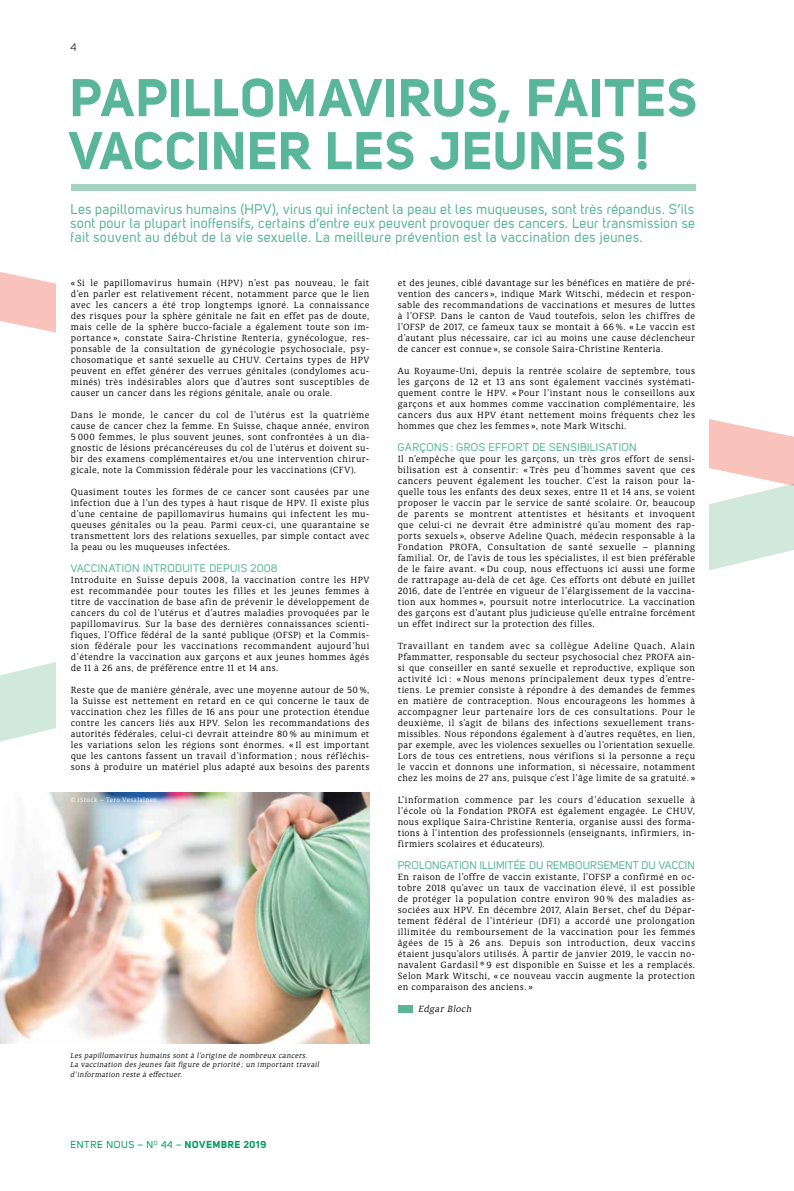
<style>
.page{position:relative;width:794px;height:1191px;background:#fff}
.page>*{position:absolute;margin:0;border:0;box-sizing:border-box;transform-origin:0 0}
.t1{font:52.4px/53px "Uni Sans Bold";letter-spacing:.015em;color:#59b699}
.t2{font:14px/14px "Uni Sans Regular";letter-spacing:.025em;color:#59b699;text-align:justify}
.t3{font:11px "Uni Sans Regular";letter-spacing:.02em;color:#59b699}
.t4{font:11px "Uni Sans Regular";color:#59b699}
.t5{font:10.6px "Uni Sans Book";color:#000}
.t6{font:300 10px/11px "Classic Xtra Round";letter-spacing:.03em;color:#000;text-align:justify}
.t7{font:10px "Uni Sans Regular";letter-spacing:.055em;color:#009b5c}
.t8{font:italic 300 10px "Classic Xtra Round";letter-spacing:.03em;color:#000}
.t9{font:italic 300 8px/9.6px "Classic Xtra Round";letter-spacing:.03em;color:#000}
.t10{font:300 7px "Classic Xtra Round";letter-spacing:.05em;color:#fff}
.s1{font-family:"Uni Sans Bold"}
</style>
<div class="page">
<svg style="left:0;top:277px;width:794px;height:465px"></svg>
<div style="left:57px;top:76px;width:652px;height:1032px;background:#fff"></div>
<div style="left:71px;top:184px;width:624px;height:7px;background:#a2d3be"></div>
<div style="left:398px;top:1005px;width:14px;height:7px;background:#59b699"></div>
<img style="left:0;top:792px;width:369px;height:251px">
<p class="t5" style="left:71px;top:41px;width:7px">4</p>
<h1 class="t1" style="left:71px;top:70px;width:629px">PAPILLOMAVIRUS, FAITES<br>VACCINER LES JEUNES !</h1>
<p class="t2" style="left:71px;top:201px;width:626px">Les papillomavirus humains (HPV), virus qui infectent la peau et les muqueuses, sont très répandus. S’ils sont pour la plupart inoffensifs, certains d’entre eux peuvent provoquer des cancers. Leur transmission se fait souvent au début de la vie sexuelle. La meilleure prévention est la vaccination des jeunes.</p>
<p class="t6" style="left:398px;top:277px;width:299px">et des jeunes, ciblé davantage sur les bénéfices en matière de pré&shy;vention des cancers », indique Mark Witschi, médecin et respon&shy;sable des recommandations de vaccinations et mesures de luttes à l’OFSP. Dans le canton de Vaud toutefois, selon les chiffres de l’OFSP de 2017, ce fameux taux se montait à 66 %. « Le vaccin est d’autant plus nécessaire, car ici au moins une cause déclencheur de cancer est connue », se console Saira-Christine Renteria.</p>
<p class="t6" style="left:398px;top:365px;width:299px">Au Royaume-Uni, depuis la rentrée scolaire de septembre, tous les garçons de 12 et 13 ans sont également vaccinés systémati&shy;quement contre le HPV. « Pour l’instant nous le conseillons aux garçons et aux hommes comme vaccination complémentaire, les cancers dus aux HPV étant nettement moins fréquents chez les hommes que chez les femmes », note Mark Witschi.</p>
<p class="t3" style="left:398px;top:441px;width:240px">GARÇONS : GROS EFFORT DE SENSIBILISATION</p>
<p class="t6" style="left:398px;top:453px;width:299px">Il n’empêche que pour les garçons, un très gros effort de sensi&shy;bilisation est à consentir: « Très peu d’hommes savent que ces cancers peuvent également les toucher. C’est la raison pour la&shy;quelle tous les enfants des deux sexes, entre 11 et 14 ans, se voient proposer le vaccin par le service de santé scolaire. Or, beaucoup de parents se montrent attentistes et hésitants et invoquent que celui-ci ne devrait être administré qu’au moment des rap&shy;ports sexuels », observe Adeline Quach, médecin responsable à la Fondation PROFA, Consultation de santé sexuelle – planning familial. Or, de l’avis de tous les spécialistes, il est bien préférable de le faire avant. « Du coup, nous effectuons ici aussi une forme de rattrapage au-delà de cet âge. Ces efforts ont débuté en juillet 2016, date de l’entrée en vigueur de l’élargissement de la vaccina&shy;tion aux hommes », poursuit notre interlocutrice. La vaccination des garçons est d’autant plus judicieuse qu’elle entraîne forcément un effet indirect sur la protection des filles.</p>
<p class="t6" style="left:398px;top:640px;width:299px">Travaillant en tandem avec sa collègue Adeline Quach, Alain Pfammatter, responsable du secteur psychosocial chez PROFA ain&shy;si que conseiller en santé sexuelle et reproductive, explique son activité ici : « Nous menons principalement deux types d’entre&shy;tiens. Le premier consiste à répondre à des demandes de femmes en matière de contraception. Nous encourageons les hommes à accompagner leur partenaire lors de ces consultations. Pour le deuxième, il s’agit de bilans des infections sexuellement trans&shy;missibles. Nous répondons également à d’autres requêtes, en lien, par exemple, avec les violences sexuelles ou l’orientation sexuelle.<br>Lors de tous ces entretiens, nous vérifions si la personne a reçu le vaccin et donnons une information, si nécessaire, notamment chez les moins de 27 ans, puisque c’est l’âge limite de sa gratuité. »</p>
<p class="t6" style="left:398px;top:794px;width:299px">L’information commence par les cours d’éducation sexuelle à l’école où la Fondation PROFA est également engagée. Le CHUV, nous explique Saira-Christine Renteria, organise aussi des forma&shy;tions à l’intention des professionnels (enseignants, infirmiers, in&shy;firmiers scolaires et éducateurs).</p>
<p class="t4" style="left:398px;top:859px;width:299px">PROLONGATION ILLIMITÉE DU REMBOURSEMENT DU VACCIN</p>
<p class="t6" style="left:398px;top:871px;width:299px">En raison de l’offre de vaccin existante, l’OFSP a confirmé en oc&shy;tobre 2018 qu’avec un taux de vaccination élevé, il est possible de protéger la population contre environ 90 % des maladies as&shy;sociées aux HPV. En décembre 2017, Alain Berset, chef du Dépar&shy;tement fédéral de l’intérieur (DFI) a accordé une prolongation illimitée du remboursement de la vaccination pour les femmes âgées de 15 à 26 ans. Depuis son introduction, deux vaccins étaient jusqu’alors utilisés. À partir de janvier 2019, le vaccin no&shy;navalent Gardasil ® 9 est disponible en Suisse et les a remplacés.<br>Selon Mark Witschi, « ce nouveau vaccin augmente la protection en comparaison des anciens. »</p>
<p class="t8" style="left:418px;top:1003px;width:55px">Edgar Bloch</p>
<p class="t6" style="left:71px;top:277px;width:300px">« Si le papillomavirus humain (HPV) n’est pas nouveau, le fait d’en parler est relativement récent, notamment parce que le lien avec les cancers a été trop longtemps ignoré. La connaissance des risques pour la sphère génitale ne fait en effet pas de doute, mais celle de la sphère bucco-faciale a également toute son im&shy;portance », constate Saira-Christine Renteria, gynécologue, res&shy;ponsable de la consultation de gynécologie psychosociale, psy&shy;chosomatique et santé sexuelle au CHUV. Certains types de HPV peuvent en effet générer des verrues génitales (condylomes acu&shy;minés) très indésirables alors que d’autres sont susceptibles de causer un cancer dans les régions génitale, anale ou orale.</p>
<p class="t6" style="left:71px;top:409px;width:300px">Dans le monde, le cancer du col de l’utérus est la quatrième cause de cancer chez la femme. En Suisse, chaque année, environ 5 000 femmes, le plus souvent jeunes, sont confrontées à un dia&shy;gnostic de lésions précancéreuses du col de l’utérus et doivent su&shy;bir des examens complémentaires et/ou une intervention chirur&shy;gicale, note la Commission fédérale pour les vaccinations (CFV).</p>
<p class="t6" style="left:71px;top:486px;width:300px">Quasiment toutes les formes de ce cancer sont causées par une infection due à l’un des types à haut risque de HPV. Il existe plus d’une centaine de papillomavirus humains qui infectent les mu&shy;queuses génitales ou la peau. Parmi ceux-ci, une quarantaine se transmettent lors des relations sexuelles, par simple contact avec la peau ou les muqueuses infectées.</p>
<p class="t3" style="left:71px;top:562px;width:208px">VACCINATION INTRODUITE DEPUIS 2008</p>
<p class="t6" style="left:71px;top:574px;width:300px">Introduite en Suisse depuis 2008, la vaccination contre les HPV est recommandée pour toutes les filles et les jeunes femmes à titre de vaccination de base afin de prévenir le développement de cancers du col de l’utérus et d’autres maladies provoquées par le papillomavirus. Sur la base des dernières connaissances scienti&shy;fiques, l’Office fédéral de la santé publique (OFSP) et la Commis&shy;sion fédérale pour les vaccinations recommandent aujourd’hui d’étendre la vaccination aux garçons et aux jeunes hommes âgés de 11 à 26 ans, de préférence entre 11 et 14 ans.</p>
<p class="t6" style="left:71px;top:684px;width:300px">Reste que de manière générale, avec une moyenne autour de 50 %, la Suisse est nettement en retard en ce qui concerne le taux de vaccination chez les filles de 16 ans pour une protection étendue contre les cancers liés aux HPV. Selon les recommandations des autorités fédérales, celui-ci devrait atteindre 80 % au minimum et les variations selon les régions sont énormes. « Il est important que les cantons fassent un travail d’information ; nous réfléchis&shy;sons à produire un matériel plus adapté aux besoins des parents</p>
<p class="t10" style="left:71px;top:796px;width:88px">© iStock – Tero Vesalainen</p>
<p class="t9" style="left:71px;top:1050px;width:250px">Les papillomavirus humains sont à l’origine de nombreux cancers.<br>La vaccination des jeunes fait figure de priorité ; un important travail d’information reste à effectuer.</p>
<p class="t7" style="left:71px;top:1139px;width:197px">ENTRE NOUS – N<sup>O</sup> 44 – <span class="s1">NOVEMBRE 2019</span></p>
</div>
